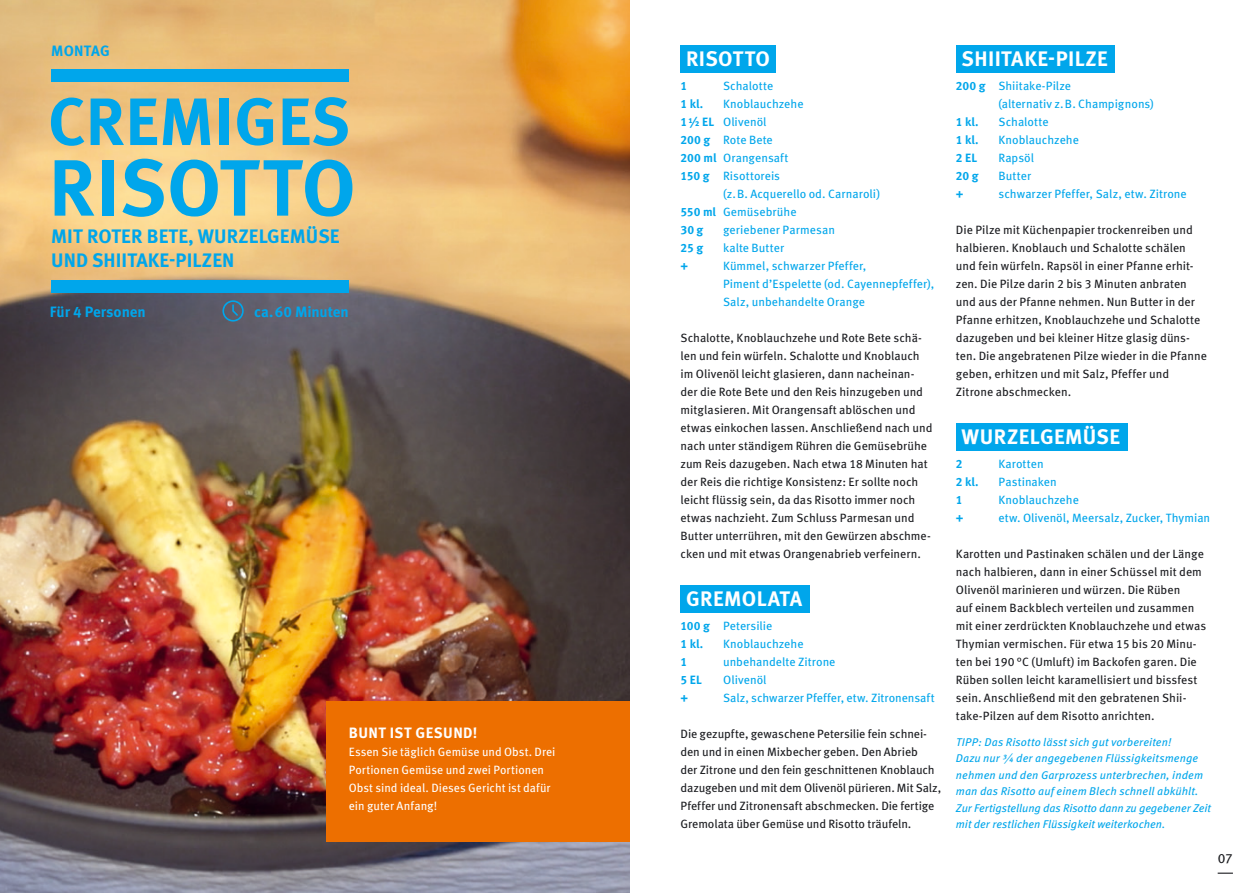
<style>
.page{position:relative;width:1259px;height:893px;background:#fff}
.page>*{position:absolute;margin:0;border:0;box-sizing:border-box;transform-origin:0 0}
.t1{font:700 79.65px "Meta Pro";letter-spacing:.005em;color:#00a6eb}
.t2{font:700 66.9px "Meta Pro";letter-spacing:.005em;color:#00a6eb}
.t3{font:700 21px "Meta Pro";letter-spacing:.02em;color:#fff}
.t4{font:700 19.5px/24px "Meta Pro";letter-spacing:.005em;color:#00a6eb}
.t5{font:700 15px "Meta Pro";letter-spacing:-.005em;color:#00a6eb}
.t6{font:700 15px "Meta Pro";letter-spacing:.03em;color:#fff}
.t7{font:13.5px "Meta Pro";color:#1b1c20}
.t8{font:12px/18px "Meta Pro";color:#1b1c20}
.t9{font:12px/18px "Meta Pro";color:#00a6eb}
.t10{font:12px/18px "Meta Pro";letter-spacing:.005em;color:#fff}
.t11{font:700 12px "Meta Pro";color:#00a6eb}
.t12{font:italic 11.25px/16.5px "Meta Pro";letter-spacing:.005em;color:#00a6eb}
.s1{font-weight:700}
</style>
<div class="page">
<img style="left:0;top:0;width:629px;height:893px">
<svg style="left:1217px;top:873px;width:16px;height:1px"></svg>
<div style="left:680px;top:45px;width:96px;height:27px;background:#00a6eb"></div>
<div style="left:956px;top:45px;width:159px;height:27px;background:#00a6eb"></div>
<div style="left:680px;top:585px;width:130px;height:27px;background:#00a6eb"></div>
<div style="left:956px;top:423px;width:171px;height:27px;background:#00a6eb"></div>
<div style="left:326px;top:702px;width:303px;height:140px;background:#ed6f00"></div>
<div style="left:51px;top:69px;width:298px;height:13px;background:#00a6eb"></div>
<div style="left:51px;top:280px;width:298px;height:13px;background:#00a6eb"></div>
<svg style="left:222px;top:300px;width:22px;height:22px"></svg>
<p class="t5" style="left:51px;top:39px;width:60px">MONTAG</p>
<h2 class="t2" style="left:48px;top:69px;width:304px">CREMIGES</h2>
<h1 class="t1" style="left:49px;top:126px;width:309px">RISOTTO</h1>
<h3 class="t4" style="left:51px;top:223px;width:290px">MIT ROTER BETE, WURZELGEMÜSE<br>UND SHIITAKE-PILZEN</h3>
<p class="t5" style="left:50px;top:300px;width:97px">Für 4 Personen</p>
<p class="t5" style="left:254px;top:300px;width:96px">ca.60 Minuten</p>
<p class="t6" style="left:349px;top:721px;width:130px">BUNT IST GESUND!</p>
<p class="t10" style="left:349px;top:742px;width:208px">Essen Sie täglich Gemüse und Obst. Drei Portionen Gemüse und zwei Portionen Obst sind ideal. Dieses Gericht ist dafür ein guter Anfang!</p>
<h3 class="t3" style="left:686px;top:42px;width:85px">RISOTTO</h3>
<h3 class="t3" style="left:961px;top:42px;width:148px">SHIITAKE-PILZE</h3>
<p class="t11" style="left:680px;top:76px;width:8px">1</p>
<p class="t9" style="left:723px;top:76px;width:52px">Schalotte</p>
<p class="t11" style="left:680px;top:94px;width:24px">1 kl.</p>
<p class="t9" style="left:680px;top:94px;width:124px;text-indent:43px">Knoblauchzehe<br><span class="s1">1½ EL</span> Olivenöl<br><span class="s1">200 g</span> Rote Bete<br><span class="s1">200 ml</span> Orangensaft<br><span class="s1">150 g</span> Risottoreis</p>
<p class="t9" style="left:680px;top:184px;width:201px;text-indent:43px">(z.B. Acquerello od. Carnaroli)<br><span class="s1">550 ml</span> Gemüsebrühe<br><span class="s1">30 g</span></p>
<p class="t9" style="left:723px;top:220px;width:113px">geriebener Parmesan</p>
<p class="t11" style="left:680px;top:238px;width:24px">25 g</p>
<p class="t9" style="left:723px;top:238px;width:63px">kalte Butter</p>
<p class="t11" style="left:680px;top:256px;width:9px">+</p>
<p class="t9" style="left:723px;top:256px;width:213px">Kümmel, schwarzer Pfeffer,<br>Piment d’Espelette (od. Cayennepfeffer),<br>Salz, unbehandelte Orange</p>
<p class="t8" style="left:680px;top:328px;width:253px">Schalotte, Knoblauchzehe und Rote Bete schä&shy;len und fein würfeln. Schalotte und Knoblauch im Olivenöl leicht glasieren, dann nacheinan&shy;der die Rote Bete und den Reis hinzugeben und mitglasieren. Mit Orangensaft ablöschen und etwas einkochen lassen. Anschließend nach und nach unter ständigem Rühren die Gemüsebrühe zum Reis dazugeben. Nach etwa 18 Minuten hat der Reis die richtige Konsistenz: Er sollte noch leicht flüssig sein, da das Risotto immer noch etwas nachzieht. Zum Schluss Parmesan und Butter unterrühren, mit den Gewürzen abschme&shy;cken und mit etwas Orangenabrieb verfeinern.</p>
<h3 class="t3" style="left:686px;top:582px;width:118px">GREMOLATA</h3>
<p class="t9" style="left:680px;top:616px;width:93px"><span class="s1">100 g</span> Petersilie<br><span class="s1">1 kl.</span></p>
<p class="t9" style="left:723px;top:634px;width:82px">Knoblauchzehe</p>
<p class="t11" style="left:680px;top:652px;width:8px">1</p>
<p class="t9" style="left:723px;top:652px;width:114px">unbehandelte Zitrone</p>
<p class="t11" style="left:680px;top:670px;width:23px">5 EL</p>
<p class="t9" style="left:723px;top:670px;width:45px">Olivenöl</p>
<p class="t11" style="left:680px;top:688px;width:9px">+</p>
<p class="t9" style="left:723px;top:688px;width:213px">Salz, schwarzer Pfeffer, etw. Zitronensaft</p>
<p class="t9" style="left:998px;top:76px;width:157px;text-indent:-43px"><span class="s1">200 g</span> Shiitake-Pilze<br>(alternativ z.B. Champignons)</p>
<p class="t11" style="left:956px;top:112px;width:24px">1 kl.</p>
<p class="t9" style="left:998px;top:112px;width:52px">Schalotte</p>
<p class="t11" style="left:956px;top:130px;width:24px">1 kl.</p>
<p class="t9" style="left:998px;top:130px;width:82px">Knoblauchzehe</p>
<p class="t11" style="left:956px;top:148px;width:23px">2 EL</p>
<p class="t9" style="left:998px;top:148px;width:37px">Rapsöl</p>
<p class="t11" style="left:956px;top:166px;width:24px">20 g</p>
<p class="t9" style="left:998px;top:166px;width:34px">Butter</p>
<p class="t11" style="left:956px;top:184px;width:9px">+</p>
<p class="t9" style="left:998px;top:184px;width:190px">schwarzer Pfeffer, Salz, etw. Zitrone</p>
<p class="t8" style="left:956px;top:220px;width:252px">Die Pilze mit Küchenpapier trockenreiben und halbieren. Knoblauch und Schalotte schälen und fein würfeln. Rapsöl in einer Pfanne erhit&shy;zen. Die Pilze darin 2 bis 3 Minuten anbraten und aus der Pfanne nehmen. Nun Butter in der Pfanne erhitzen, Knoblauchzehe und Schalotte dazugeben und bei kleiner Hitze glasig düns&shy;ten. Die angebratenen Pilze wieder in die Pfanne geben, erhitzen und mit Salz, Pfeffer und Zitrone abschmecken.</p>
<h3 class="t3" style="left:961px;top:420px;width:160px">WURZELGEMÜSE</h3>
<p class="t11" style="left:956px;top:454px;width:8px">2</p>
<p class="t9" style="left:998px;top:454px;width:47px">Karotten</p>
<p class="t11" style="left:956px;top:472px;width:24px">2 kl.</p>
<p class="t9" style="left:998px;top:472px;width:60px">Pastinaken</p>
<p class="t11" style="left:956px;top:490px;width:8px">1</p>
<p class="t9" style="left:998px;top:490px;width:82px">Knoblauchzehe</p>
<p class="t11" style="left:956px;top:508px;width:9px">+</p>
<p class="t9" style="left:998px;top:508px;width:213px">etw. Olivenöl, Meersalz, Zucker, Thymian</p>
<p class="t8" style="left:956px;top:544px;width:252px">Karotten und Pastinaken schälen und der Länge nach halbieren, dann in einer Schüssel mit dem Olivenöl marinieren und würzen. Die Rüben<br>auf einem Backblech verteilen und zusammen mit einer zerdrückten Knoblauchzehe und etwas Thymian vermischen. Für etwa 15 bis 20 Minu&shy;ten bei 190 °C (Umluft) im Backofen garen. Die Rüben sollen leicht karamellisiert und bissfest sein. Anschließend mit den gebratenen Shii&shy;take-Pilzen auf dem Risotto anrichten.</p>
<p class="t8" style="left:680px;top:724px;width:262px">Die gezupfte, gewaschene Petersilie fein schnei&shy;den und in einen Mixbecher geben. Den Abrieb<br>der Zitrone und den fein geschnittenen Knoblauch dazugeben und mit dem Olivenöl pürieren. Mit Salz, Pfeffer und Zitronensaft abschmecken. Die fertige Gremolata über Gemüse und Risotto träufeln.</p>
<p class="t12" style="left:956px;top:733px;width:256px">TIPP: Das Risotto lässt sich gut vorbereiten!<br>Dazu nur ¾ der angegebenen Flüssigkeitsmenge nehmen und den Garprozess unterbrechen, indem man das Risotto auf einem Blech schnell abkühlt.<br>Zur Fertigstellung das Risotto dann zu gegebener Zeit mit der restlichen Flüssigkeit weiterkochen.</p>
<p class="t7" style="left:1217px;top:848px;width:17px">07</p>
</div>
